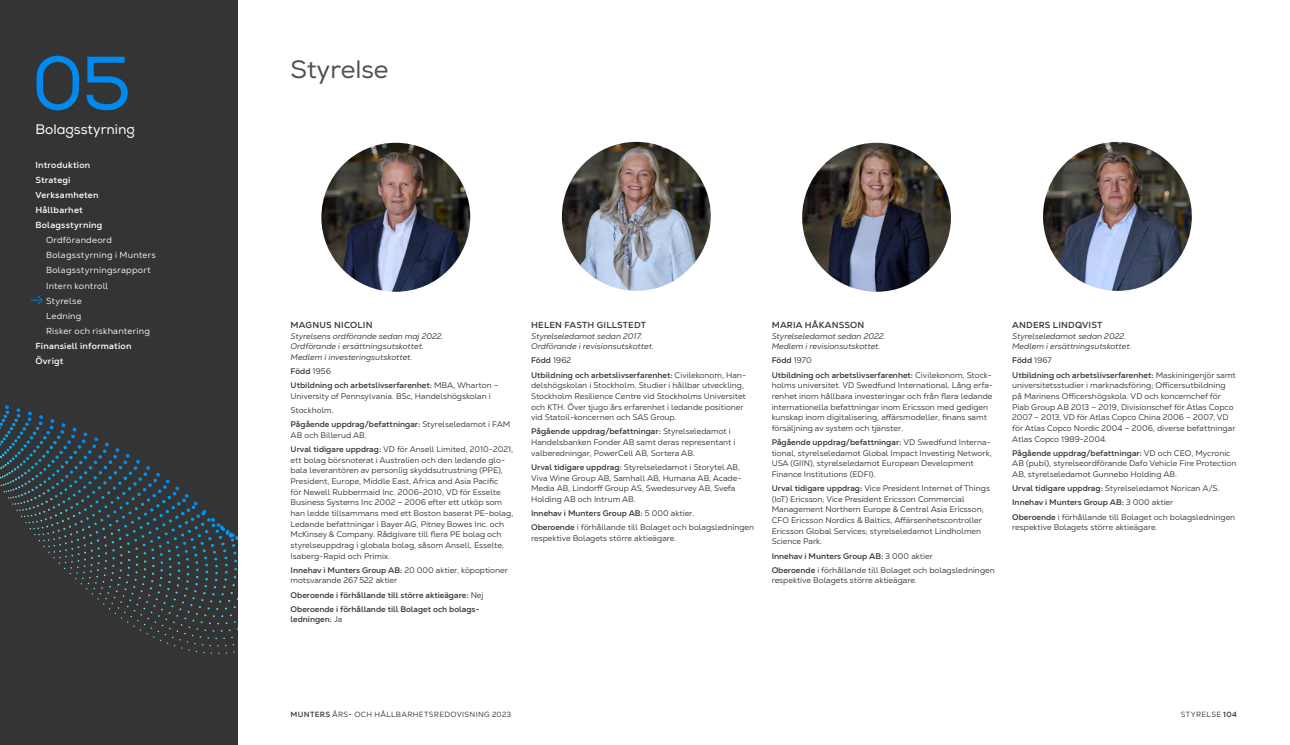
<style>
.page{position:relative;width:1290px;height:745px;background:#fff}
.page>*{position:absolute;margin:0;border:0;box-sizing:border-box;transform-origin:0 0}
.t1{font:75px "Nexa";color:#008af1}
.t2{font:25px "Nexa";color:#515151}
.t3{font:13.75px "Nexa";color:#fff}
.t4{font:8.75px/15px "Nexa Text";letter-spacing:.025em;color:#fff}
.t5{font:700 8.75px/15px "Nexa Text";letter-spacing:.025em;color:#fff}
.t6{font:700 8.75px "Nexa Text";letter-spacing:.02em;color:#343434}
.t7{font:8.12px/10.6px "Nexa Text";color:#343434}
.t8{font:700 8.12px/14.1px "Nexa Text";color:#343434}
.t9{font:italic 8.12px/10.6px "Nexa Text";color:#343434}
.t10{font:7.5px "Nexa Text";letter-spacing:.04em;color:#343434}
.s1{font-weight:400}
.s2{font-weight:700}
</style>
<div class="page">
<div style="left:0;top:0;width:237px;height:744px;background:#343434"></div>
<img style="left:321px;top:143px;width:149px;height:148px;border-radius:74px">
<img style="left:562px;top:142px;width:149px;height:149px;border-radius:74px">
<img style="left:802px;top:143px;width:149px;height:148px;border-radius:74px">
<img style="left:1043px;top:142px;width:149px;height:149px;border-radius:74px">
<svg style="left:31px;top:296px;width:12px;height:8px"></svg>
<svg style="left:0;top:441px;width:237px;height:212px"></svg>
<h1 class="t1" style="left:32px;top:38px;width:101px">05</h1>
<h3 class="t3" style="left:35px;top:121px;width:101px">Bolagsstyrning</h3>
<p class="t5" style="left:35px;top:158px;width:68px">Introduktion<br>Strategi<br>Verksamheten<br>Hållbarhet<br>Bolagsstyrning</p>
<p class="t4" style="left:46px;top:233px;width:111px">Ordförandeord<br>Bolagsstyrning i Munters<br>Bolagsstyrningsrapport<br>Intern kontroll<br>Styrelse<br>Ledning<br>Risker och riskhantering</p>
<p class="t5" style="left:35px;top:338px;width:98px">Finansiell information<br>Övrigt</p>
<h2 class="t2" style="left:291px;top:54px;width:99px">Styrelse</h2>
<p class="t6" style="left:291px;top:319px;width:83px">MAGNUS NICOLIN</p>
<p class="t9" style="left:291px;top:330px;width:154px">Styrelsens ordförande sedan maj 2022.<br>Ordförande i ersättningsutskottet.<br>Medlem i investeringsutskottet.</p>
<p class="t8" style="left:291px;top:364px;width:210px">Född <span class="s1">1956<br></span>Utbildning och arbetslivserfarenhet: <span class="s1">MBA, Wharton –</span></p>
<p class="t7" style="left:291px;top:389px;width:221px;line-height:14.1px">University of Pennsylvania. BSc, Handelshögskolan i<br>Stockholm.<br><span class="s2">Pågående uppdrag/befattningar:</span> Styrelseledamot i FAM</p>
<p class="t7" style="left:291px;top:427px;width:224px;line-height:14.1px">AB och Billerud AB.<br><span class="s2">Urval tidigare uppdrag:</span> VD för Ansell Limited, 2010-2021,</p>
<p class="t7" style="left:291px;top:454px;width:216px">ett bolag börsnoterat i Australien och den ledande glo&shy;bala leverantören av personlig skyddsutrustning (PPE</p>
<p class="t7" style="left:498px;top:465px;width:6px">),</p>
<p class="t7" style="left:291px;top:475px;width:224px">President, Europe, Middle East, Africa and Asia Pacific<br>för Newell Rubbermaid I nc. 2006-2010, VD för Esselte Business Systems I nc 2002 – 2006 efter ett utköp som han ledde tillsammans med ett Boston baserat PE-bolag, Ledande befattningar i Bayer AG , Pitney Bowes I nc. och McKinsey &amp; Company. Rådgivare till flera PE bolag och styrelseuppdrag i globala bolag, såsom Ansell, Esselte, Isaberg-Rapid och Primix.</p>
<p class="t7" style="left:291px;top:564px;width:219px"><span class="s2">Innehav i Munters Group AB:</span> 20 000 aktier, köpoptioner motsvarande 267 522 aktier</p>
<p class="t8" style="left:291px;top:587px;width:194px">Oberoende i förhållande till större aktieägare: <span class="s1">N ej<br></span>Oberoende i förhållande till Bolaget och bolags-</p>
<p class="t8" style="left:291px;top:612px;width:53px">ledningen: <span class="s1">Ja</span></p>
<p class="t6" style="left:531px;top:319px;width:116px">HELEN FASTH GILLSTEDT</p>
<p class="t9" style="left:531px;top:330px;width:124px">Styrelseledamot sedan 2017.<br>Ordförande i revisionsutskottet.</p>
<p class="t8" style="left:531px;top:353px;width:216px">Född <span class="s1">1962<br></span>Utbildning och arbetslivserfarenhet: <span class="s1">Civilekonom, Han-</span></p>
<p class="t7" style="left:531px;top:380px;width:216px">delshögskolan i Stockholm. Studier i hållbar utveckling, Stockholm Resilience Centre vid Stockholms Universitet och KTH. Över tjugo års erfarenhet i ledande positioner vid Statoil-koncernen och SAS</p>
<p class="t8" style="left:531px;top:410px;width:201px;text-indent:119px"><span class="s1">Group.<br></span>Pågående uppdrag/befattningar: <span class="s1">Styrelseledamot i</span></p>
<p class="t7" style="left:531px;top:436px;width:206px">Handelsbanken Fonder AB samt deras representant i valberedningar, PowerCell AB, Sortera AB.</p>
<p class="t7" style="left:531px;top:461px;width:212px"><span class="s2">Urval tidigare uppdrag:</span> Styrelseledamot i Storytel AB, Viva Wine Group AB, Samhall AB, Humana AB, Acade-Media AB, Lindorff Group AS, Swedesurvey AB, Svefa Holding AB och I ntrum AB.</p>
<p class="t7" style="left:531px;top:505px;width:225px;line-height:14.1px"><span class="s2">Innehav i Munters Group AB:</span> 5 000 aktier.<br><span class="s2">Oberoende</span> i förhållande till Bolaget och bolagsledningen</p>
<p class="t7" style="left:531px;top:532px;width:147px">respektive Bolagets större aktieägare.</p>
<p class="t6" style="left:772px;top:319px;width:94px">MARIA HÅKANSSON</p>
<p class="t9" style="left:772px;top:330px;width:115px">Styrelseledamot sedan 2022.<br>Medlem i revisionsutskottet.</p>
<p class="t8" style="left:772px;top:353px;width:222px">Född <span class="s1">1970<br></span>Utbildning och arbetslivserfarenhet: <span class="s1">Civilekonom, Stock-</span></p>
<p class="t7" style="left:772px;top:380px;width:223px">holms universitet. VD Swedfund I nternational. Lång erfa&shy;renhet inom hållbara investeringar och från flera ledande internationella befattningar inom Ericsson med gedigen kunskap inom digitalisering, affärsmodeller, finans samt försäljning av system och tjänster.</p>
<p class="t7" style="left:772px;top:436px;width:221px;text-align:justify"><span class="s2">Pågående uppdrag/befattningar:</span> VD Swedfund I nterna&shy;tional, styrelseledamot Global I mpact I nvesting N etwork, USA (GIIN</p>
<p class="t7" style="left:772px;top:458px;width:204px;text-indent:38px">), styrelseledamot European Development<br>Finance I nstitutions (EDFI</p>
<p class="t7" style="left:772px;top:466px;width:220px;line-height:14.1px;text-indent:99px">).<br><span class="s2">Urval tidigare uppdrag:</span> Vice President I nternet of Things</p>
<p class="t7" style="left:772px;top:493px;width:214px">(IoT) E ricsson; Vice President E ricsson Commercial Management Northern Europe &amp; Central Asia Ericsson; CFO E ricsson N ordics &amp; Baltics, Affärsenhetscontroller Ericsson Global Services; styrelseledamot Lindholmen Science Park.</p>
<p class="t7" style="left:772px;top:548px;width:225px;line-height:14.1px"><span class="s2">Innehav i Munters Group AB:</span> 3 000 aktier<br><span class="s2">Oberoende</span> i förhållande till Bolaget och bolagsledningen</p>
<p class="t7" style="left:772px;top:574px;width:147px">respektive Bolagets större aktieägare.</p>
<p class="t6" style="left:1012px;top:319px;width:92px">ANDERS LINDQVIST</p>
<p class="t9" style="left:1012px;top:330px;width:121px">Styrelseledamot sedan 2022.<br>Medlem i ersättningsutskottet.</p>
<p class="t8" style="left:1012px;top:353px;width:225px">Född <span class="s1">1967<br></span>Utbildning och arbetslivserfarenhet: <span class="s1">Maskiningenjör samt</span></p>
<p class="t7" style="left:1012px;top:380px;width:225px">universitetsstudier i marknadsföring; Officersutbildning på Marinens Officershögskola. VD och koncernchef för Piab Group AB 2013 – 2019, Divisionschef för Atlas Copco 2007 – 2013, VD för Atlas Copco China 2006 – 2007, VD för Atlas Copco Nordic 2004 – 2006, diverse befattningar Atlas Copco 1989-2004.</p>
<p class="t7" style="left:1012px;top:447px;width:226px"><span class="s2">Pågående uppdrag/befattningar:</span> VD och CEO, Mycronic<br>AB (publ), styrelseordförande Dafo Vehicle Fire Protection<br>AB, styrelseledamot Gunnebo Holding AB.</p>
<p class="t7" style="left:1012px;top:481px;width:225px;line-height:14.1px"><span class="s2">Urval tidigare uppdrag:</span> Styrelseledamot N orican A/S.<br><span class="s2">Innehav i Munters Group AB:</span> 3 000 aktier<br><span class="s2">Oberoende</span> i förhållande till Bolaget och bolagsledningen</p>
<p class="t7" style="left:1012px;top:521px;width:147px">respektive Bolagets större aktieägare.</p>
<p class="t10" style="left:291px;top:709px;width:222px"><span class="s2">MUNTERS</span> ÅRS- OCH HÅLLBARHETSREDOVISNING 2023</p>
<p class="t10" style="left:1181px;top:709px;width:58px">Styrelse <span class="s2">104</span></p>
</div>
